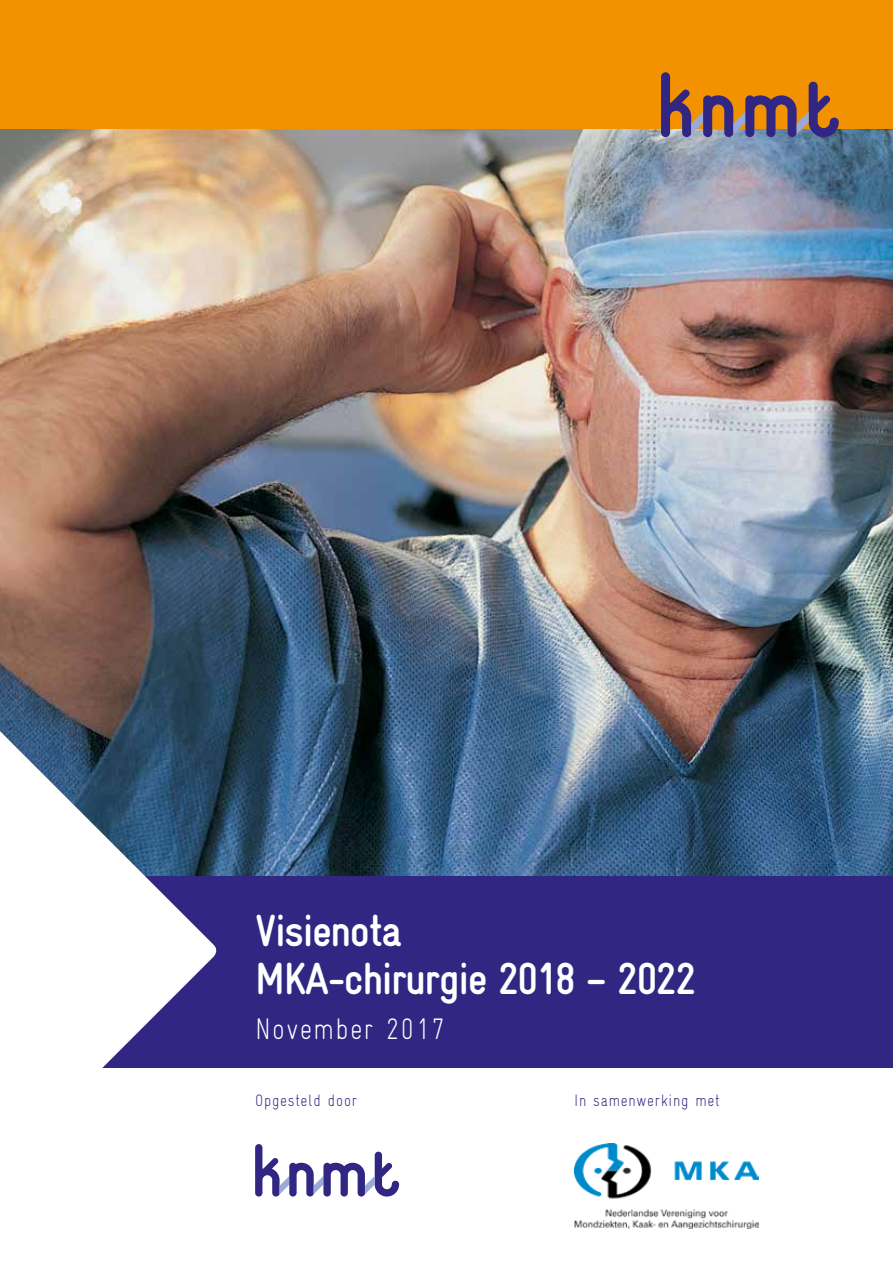
<style>
.page{position:relative;width:893px;height:1263px;background:#fff}
.page>*{position:absolute;margin:0;border:0;box-sizing:border-box;transform-origin:0 0}
.t1{font:700 45px/48px "Gravur Condensed";letter-spacing:-.03em;color:#fff}
.t2{font:300 condensed 29.7px "Gravur";letter-spacing:.05em;color:#fff;scale:.91 1}
.t3{font:300 condensed 16.5px "Gravur";letter-spacing:.05em;color:#312783;scale:.91 1}
</style>
<div class="page">
<img style="left:0;top:129px;width:893px;height:747px">
<div style="left:0;top:0;width:893px;height:129px;background:#f39200"></div>
<svg style="left:661px;top:72px;width:178px;height:65px"></svg>
<svg style="left:255px;top:1144px;width:144px;height:52px"></svg>
<div style="left:0;top:876px;width:893px;height:192px;background:#312783"></div>
<img style="left:574px;top:1144px;width:184px;height:85px">
<svg style="left:0;top:710px;width:220px;height:358px;fill:#fff"></svg>
<p class="t1" style="left:255px;top:906px;width:443px">Visienota<br>MKA-chirurgie 2018 – 2022</p>
<p class="t2" style="left:255px;top:1012px;width:210px">November 2017</p>
<p class="t3" style="left:255px;top:1091px;width:113px">Opgesteld door</p>
<p class="t3" style="left:574px;top:1091px;width:161px">In samenwerking met</p>
</div>
